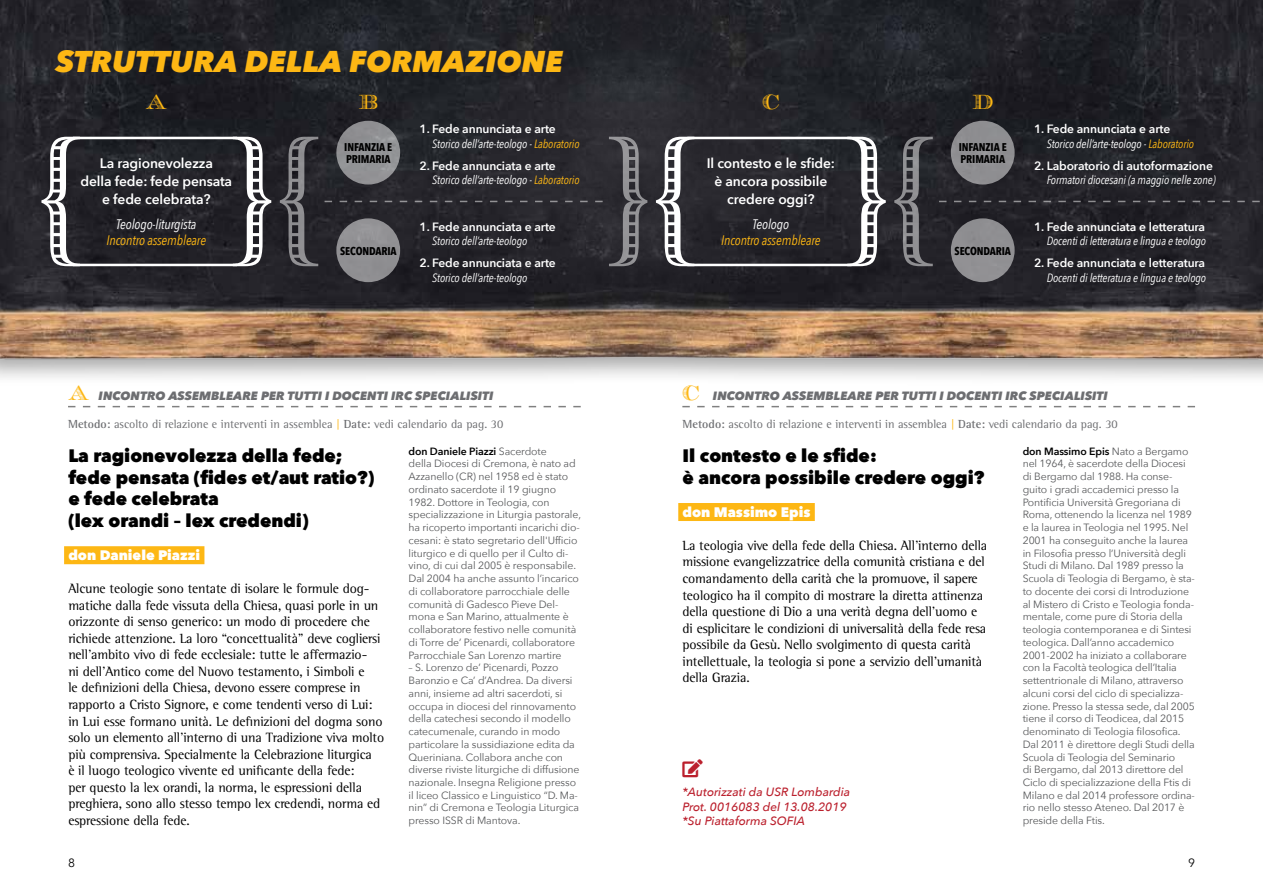
<style>
.page{position:relative;width:1263px;height:893px;background:#fff}
.page>*{position:absolute;margin:0;border:0;box-sizing:border-box;transform-origin:0 0}
.t1{font:italic 800 30px "Avenir Next";color:#fdb714}
.t2{font:21px "Ecuyer DAX";color:#fdb714}
.t3{font:800 18px/21.6px "Avenir Next";color:#000}
.t4{font:13.8px/16.5px "Rotis Semi Serif";letter-spacing:-.01em;color:#000}
.t5{font:600 13.8px/18px "Avenir Next";letter-spacing:-.01em;color:#fff;text-align:center}
.t6{font:italic 13.8px "Avenir Next Condensed";letter-spacing:-.01em;color:#fdb714}
.t7{font:800 13.8px "Avenir Next";color:#fff}
.t8{font:italic 13.8px "Avenir Next Condensed";letter-spacing:-.01em;color:#fff}
.t9{font:italic 12px "Avenir Next Condensed";letter-spacing:-.01em;color:#fff}
.t10{font:600 12px "Avenir Next";letter-spacing:-.01em;color:#fff}
.t11{font:12px "Rotis Semi Serif";color:#6d6e71}
.t12{font:italic 800 12px "Avenir Next";color:#6d6e71}
.t13{font:italic 500 12px/14.4px "Avenir Next";color:#bb202d}
.t14{font:12px "Avenir Next";color:#000}
.t15{font:700 11.25px/12px "Avenir Next Condensed";letter-spacing:-.01em;color:#000}
.t16{font:10.5px/12.8px "Avenir Next";letter-spacing:-.01em;color:#58595b}
.s1{color:#fdb714}
.s2{font-family:"Ecuyer DAX";font-weight:400;font-style:normal;font-size:21px;color:#fdb714}
.s3{font-weight:700}
.s4{font-weight:600;color:#000}
</style>
<div class="page">
<div style="left:678px;top:503px;width:137px;height:18px;background:#fdb714"></div>
<div style="left:64px;top:546px;width:140px;height:18px;background:#fdb714"></div>
<img style="left:0;top:0;width:437px;height:378px">
<img style="left:437px;top:0;width:826px;height:378px">
<svg style="left:41px;top:137px;width:39px;height:129px"></svg>
<svg style="left:233px;top:137px;width:38px;height:129px"></svg>
<hr style="left:73px;top:264px;width:164px;height:2px;background:#fff">
<hr style="left:73px;top:137px;width:164px;height:2px;background:#fff">
<svg style="left:325px;top:201px;width:278px;height:1px"></svg>
<div style="left:336px;top:121px;width:64px;height:64px;background:#909194;border-radius:50%"></div>
<div style="left:336px;top:218px;width:64px;height:64px;background:#909093;border-radius:50%"></div>
<svg style="left:656px;top:137px;width:38px;height:129px"></svg>
<svg style="left:847px;top:137px;width:39px;height:129px"></svg>
<hr style="left:687px;top:264px;width:164px;height:2px;background:#fff">
<hr style="left:687px;top:137px;width:164px;height:2px;background:#fff">
<svg style="left:280px;top:137px;width:38px;height:129px;background:#444349"></svg>
<svg style="left:609px;top:137px;width:38px;height:129px;background:#4d4c51"></svg>
<svg style="left:939px;top:201px;width:324px;height:1px"></svg>
<div style="left:951px;top:121px;width:64px;height:64px;background:#8e8e91;border-radius:50%"></div>
<div style="left:951px;top:218px;width:64px;height:64px;background:#909093;border-radius:50%"></div>
<svg style="left:894px;top:137px;width:39px;height:129px;background:#45454a"></svg>
<svg style="left:68px;top:406px;width:513px;height:1px"></svg>
<svg style="left:682px;top:406px;width:513px;height:1px"></svg>
<h1 class="t1" style="left:56px;top:43px;width:509px">STRUTTURA DELLA FORMAZIONE</h1>
<h2 class="t2" style="left:146px;top:90px;width:23px">A</h2>
<h2 class="t2" style="left:359px;top:90px;width:21px">B</h2>
<h2 class="t2" style="left:762px;top:90px;width:19px">C</h2>
<h2 class="t2" style="left:972px;top:90px;width:22px">D</h2>
<h3 class="t5" style="left:81px;top:154px;width:153px">La ragionevolezza<br>della fede: fede pensata e fede celebrata?</h3>
<h3 class="t8" style="left:116px;top:216px;width:82px">Teologo-liturgista</h3>
<h3 class="t6" style="left:107px;top:232px;width:101px">Incontro assembleare</h3>
<p class="t15" style="left:344px;top:141px;width:49px">INFANZIA E<br>PRIMARIA</p>
<p class="t15" style="left:340px;top:245px;width:58px">SECONDARIA</p>
<p class="t10" style="left:419px;top:119px;width:138px">1. Fede annunciata e arte</p>
<p class="t9" style="left:432px;top:136px;width:149px">Storico dell’arte-teologo - <span class="s1">Laboratorio</span></p>
<p class="t10" style="left:419px;top:155px;width:138px">2. Fede annunciata e arte</p>
<p class="t9" style="left:432px;top:173px;width:149px">Storico dell’arte-teologo - <span class="s1">Laboratorio</span></p>
<p class="t10" style="left:419px;top:216px;width:138px">1. Fede annunciata e arte</p>
<p class="t9" style="left:432px;top:234px;width:97px">Storico dell’arte-teologo</p>
<p class="t10" style="left:419px;top:253px;width:138px">2. Fede annunciata e arte</p>
<p class="t9" style="left:432px;top:270px;width:97px">Storico dell’arte-teologo</p>
<h3 class="t5" style="left:707px;top:154px;width:130px">Il contesto e le sfide: è ancora possibile credere oggi?</h3>
<h3 class="t8" style="left:753px;top:216px;width:38px">Teologo</h3>
<h3 class="t6" style="left:721px;top:232px;width:101px">Incontro assembleare</h3>
<p class="t15" style="left:959px;top:141px;width:49px">INFANZIA E<br>PRIMARIA</p>
<p class="t15" style="left:955px;top:245px;width:58px">SECONDARIA</p>
<p class="t10" style="left:1034px;top:119px;width:138px">1. Fede annunciata e arte</p>
<p class="t9" style="left:1047px;top:136px;width:149px">Storico dell’arte-teologo - <span class="s1">Laboratorio</span></p>
<p class="t10" style="left:1034px;top:155px;width:180px">2. Laboratorio di autoformazione</p>
<p class="t9" style="left:1047px;top:173px;width:170px">Formatori diocesani (a maggio nelle zone)</p>
<p class="t10" style="left:1034px;top:216px;width:173px">1. Fede annunciata e letteratura</p>
<p class="t9" style="left:1047px;top:234px;width:161px">Docenti di letteratura e lingua e teologo</p>
<p class="t10" style="left:1034px;top:253px;width:173px">2. Fede annunciata e letteratura</p>
<p class="t9" style="left:1047px;top:270px;width:161px">Docenti di letteratura e lingua e teologo</p>
<p class="t12" style="left:68px;top:388px;width:427px"><span class="s2">A</span> INCONTRO ASSEMBLEARE PER TUTTI I DOCENTI IRC SPECIALISITI</p>
<p class="t12" style="left:682px;top:388px;width:427px"><span class="s2">C</span> INCONTRO ASSEMBLEARE PER TUTTI I DOCENTI IRC SPECIALISITI</p>
<p class="t11" style="left:68px;top:416px;width:437px"><span class="s3">Metodo:</span> ascolto di relazione e interventi in assemblea <span class="s1">|</span> <span class="s3">Date:</span> vedi calendario da pag. 30</p>
<p class="t11" style="left:682px;top:416px;width:437px"><span class="s3">Metodo:</span> ascolto di relazione e interventi in assemblea <span class="s1">|</span> <span class="s3">Date:</span> vedi calendario da pag. 30</p>
<h3 class="t3" style="left:68px;top:445px;width:307px">La ragionevolezza della fede; fede pensata (fides et/aut ratio?) e fede celebrata<br>(lex orandi – lex credendi)</h3>
<h3 class="t7" style="left:68px;top:547px;width:133px">don Daniele Piazzi</h3>
<p class="t4" style="left:68px;top:580px;width:317px">Alcune teologie sono tentate di isolare le formule dog&shy;matiche dalla fede vissuta della Chiesa, quasi porle in un orizzonte di senso generico: un modo di procedere che richiede attenzione. La loro “concettualità" deve cogliersi nell'ambito vivo di fede ecclesiale: tutte le affermazio-<br>ni dell'Antico come del Nuovo testamento, i Simboli e<br>le definizioni della Chiesa, devono essere comprese in rapporto a Cristo Signore, e come tendenti verso di Lui: in Lui esse formano unità. Le definizioni del dogma sono solo un elemento all'interno di una Tradizione viva molto più comprensiva. Specialmente la Celebrazione liturgica<br>è il luogo teologico vivente ed unificante della fede:<br>per questo la lex orandi, la norma, le espressioni della preghiera, sono allo stesso tempo lex credendi, norma ed espressione della fede.</p>
<p class="t16" style="left:409px;top:444px;width:174px"><span class="s4">don Daniele Piazzi</span> Sacerdote<br>della Diocesi di Cremona, è nato ad Azzanello (CR) nel 1958 ed è stato ordinato sacerdote il 19 giugno 1982. Dottore in Teologia, con specializzazione in Liturgia pastorale, ha ricoperto importanti incarichi dio&shy;cesani: è stato segretario dell'Ufficio liturgico e di quello per il Culto di&shy;vino, di cui dal 2005 è responsabile.<br>Dal 2004 ha anche assunto l’incarico di collaboratore parrocchiale delle comunità di Gadesco Pieve Del&shy;mona e San Marino, attualmente è collaboratore festivo nelle comunità di Torre de’ Picenardi, collaboratore Parrocchiale San Lorenzo martire</p>
<p class="t16" style="left:409px;top:661px;width:172px">– S. Lorenzo de’ Picenardi, Pozzo Baronzio e Ca’ d’Andrea. Da diversi anni, insieme ad altri sacerdoti, si occupa in diocesi del rinnovamento della catechesi secondo il modello catecumenale, curando in modo particolare la sussidiazione edita da Queriniana. Collabora anche con diverse riviste liturgiche di diffusione nazionale. Insegna Religione presso il liceo Classico e Linguistico “D. Ma&shy;nin” di Cremona e Teologia Liturgica presso ISSR di Mantova.</p>
<h3 class="t3" style="left:682px;top:445px;width:303px">Il contesto e le sfide:<br>è ancora possibile credere oggi?</h3>
<h3 class="t7" style="left:682px;top:503px;width:130px">don Massimo Epis</h3>
<p class="t4" style="left:682px;top:537px;width:306px">La teologia vive della fede della Chiesa. All’interno della missione evangelizzatrice della comunità cristiana e del comandamento della carità che la promuove, il sapere teologico ha il compito di mostrare la diretta attinenza della questione di Dio a una verità degna dell’uomo e di esplicitare le condizioni di universalità della fede resa possibile da Gesù. Nello svolgimento di questa carità intellettuale, la teologia si pone a servizio dell’umanità della Grazia.</p>
<p class="t13" style="left:682px;top:784px;width:169px">*Autorizzati da USR Lombardia<br>Prot. 0016083 del 13.08.2019 *Su Piattaforma SOFIA</p>
<p class="t16" style="left:1023px;top:444px;width:174px"><span class="s4">don Massimo Epis</span> Nato a Bergamo nel 1964, è sacerdote della Diocesi di Bergamo dal 1988. Ha conse&shy;guito i gradi accademici presso la Pontificia Università Gregoriana di Roma, ottenendo la licenza nel 1989 e la laurea in Teologia nel 1995. Nel 2001 ha conseguito anche la laurea in Filosofia presso l’Università degli Studi di Milano. Dal 1989 presso la Scuola di Teologia di Bergamo, è sta&shy;to docente dei corsi di Introduzione al Mistero di Cristo e Teologia fonda&shy;mentale, come pure di Storia della teologia contemporanea e di Sintesi teologica. Dall’anno accademico 2001-2002 ha iniziato a collaborare con la Facoltà teologica dell’Italia settentrionale di Milano, attraverso alcuni corsi del ciclo di specializza&shy;zione. Presso la stessa sede, dal 2005 tiene il corso di Teodicea, dal 2015 denominato di Teologia filosofica.<br>Dal 2011 è direttore degli Studi della Scuola di Teologia del Seminario<br>di Bergamo, dal 2013 direttore del Ciclo di specializzazione della Ftis di Milano e dal 2014 professore ordina&shy;rio nello stesso Ateneo. Dal 2017 è preside della Ftis.</p>
<p class="t14" style="left:68px;top:852px;width:8px">8</p>
<p class="t14" style="left:1188px;top:852px;width:8px">9</p>
</div>
